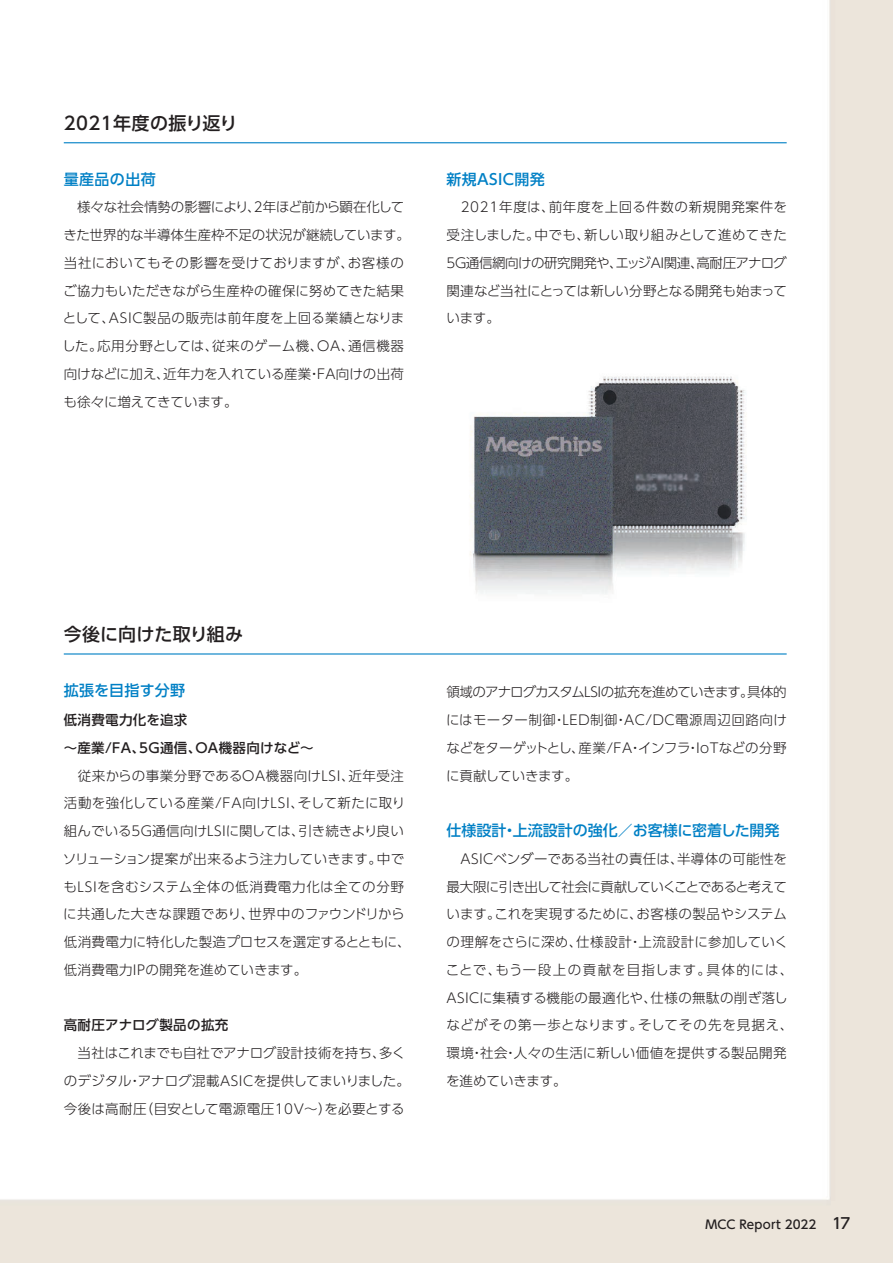
<style>
.page{position:relative;width:893px;height:1263px;background:#fff}
.page>*{position:absolute;margin:0;border:0;box-sizing:border-box;transform-origin:0 0}
.t1{font:500 18px "UD Shin Go Pr 6 N";letter-spacing:.015em;color:#231f20}
.t2{font:500 15px "UD Shin Go Pr 6 N";letter-spacing:.005em;color:#0080c5}
.t3{font:500 15px "UD Shin Go Pr 6 N";letter-spacing:.025em;color:#0080c5}
.t4{font:300 13.5px/27.8px "UD Shin Go Pr 6 N";letter-spacing:.01em;color:#231f20}
.t5{font:500 13.5px/27.8px "UD Shin Go Pr 6 N";letter-spacing:.025em;color:#231f20}
.t6{font:500 12px "UD Shin Go Pr 6 N";letter-spacing:.02em;color:#231f20}
.s1{font-size:15px}
</style>
<div class="page">
<img style="left:0;top:0;width:893px;height:1263px">
<hr style="left:64px;top:142px;width:723px;height:1px;background:#0080c5">
<hr style="left:64px;top:653px;width:723px;height:1px;background:#0080c5">
<img style="left:446px;top:359px;width:341px;height:243px">
<h1 class="t1" style="left:64px;top:108px;width:175px">2021年度の振り返り</h1>
<p class="t2" style="left:64px;top:167px;width:93px">量産品の出荷</p>
<p class="t4" style="left:62px;top:193px;width:349px">　様々な社会情勢の影響により、2年ほど前から顕在化してきた世界的な半導体生産枠不足の状況が継続しています。当社においてもその影響を受けておりますが、お客様のご協力もいただきながら生産枠の確保に努めてきた結果として、ASIC製品の販売は前年度を上回る業績となりました。応用分野としては、従来のゲーム機、OA、通信機器向けなどに加え、近年力を入れている産業・FA向けの出荷も徐々に増えてきています。</p>
<p class="t3" style="left:446px;top:167px;width:100px">新規ASIC開発</p>
<p class="t4" style="left:446px;top:193px;width:342px;text-align:justify">　2021年度は、前年度を上回る件数の新規開発案件を受注しました。中でも、新しい取り組みとして進めてきた5G通信網向けの研究開発や、エッジAI関連、高耐圧アナログ関連など当社にとっては新しい分野となる開発も始まっています。</p>
<h1 class="t1" style="left:64px;top:619px;width:181px">今後に向けた取り組み</h1>
<p class="t2" style="left:64px;top:678px;width:123px">拡張を目指す分野</p>
<p class="t5" style="left:64px;top:706px;width:270px">低消費電力化を追求　<br>～産業/FA、5G通信、OA機器向けなど～ 　</p>
<p class="t4" style="left:63px;top:761px;width:349px">　従来からの事業分野であるOA機器向けLSI、近年受注活動を強化している産業/FA向けLSI、そして新たに取り組んでいる5G通信向けLSIに関しては、引き続きより良いソリューション提案が出来るよう注力していきます。中でもLSIを含むシステム全体の低消費電力化は全ての分野に共通した大きな課題であり、世界中のファウンドリから低消費電力に特化した製造プロセスを選定するとともに、低消費電力IPの開発を進めていきます。</p>
<p class="t5" style="left:64px;top:1011px;width:166px">高耐圧アナログ製品の拡充</p>
<p class="t4" style="left:64px;top:1039px;width:348px">　当社はこれまでも自社でアナログ設計技術を持ち、多くのデジタル・アナログ混載ASICを提供してまいりました。今後は高耐圧（目安として電源電圧10V～）を必要とする</p>
<p class="t4" style="left:446px;top:678px;width:342px;text-align:justify">領域のアナログカスタムLSIの拡充を進めていきます。具体的にはモーター制御・LED制御・AC/DC電源周辺回路向けなどをターゲットとし、産業/FA・インフラ・IoTなどの分野に貢献していきます。</p>
<p class="t2" style="left:446px;top:818px;width:335px">仕様設計・上流設計の強化／お客様に密着した開発</p>
<p class="t4" style="left:446px;top:844px;width:349px;text-indent:15px">ASICベンダーである当社の責任は、半導体の可能性を最大限に引き出して社会に貢献していくことであると考えています。これを実現するために、お客様の製品やシステムの理解をさらに深め、仕様設計・上流設計に参加していくことで、もう一段上の貢献を目指します。具体的には、<br>ASICに集積する機能の最適化や、仕様の無駄の削ぎ落しなどがその第一歩となります。そしてその先を見据え、環境・社会・人々の生活に新しい価値を提供する製品開発を進めていきます。</p>
<p class="t6" style="left:705px;top:1215px;width:147px">MCC Report 2022 <span class="s1">17</span></p>
</div>
